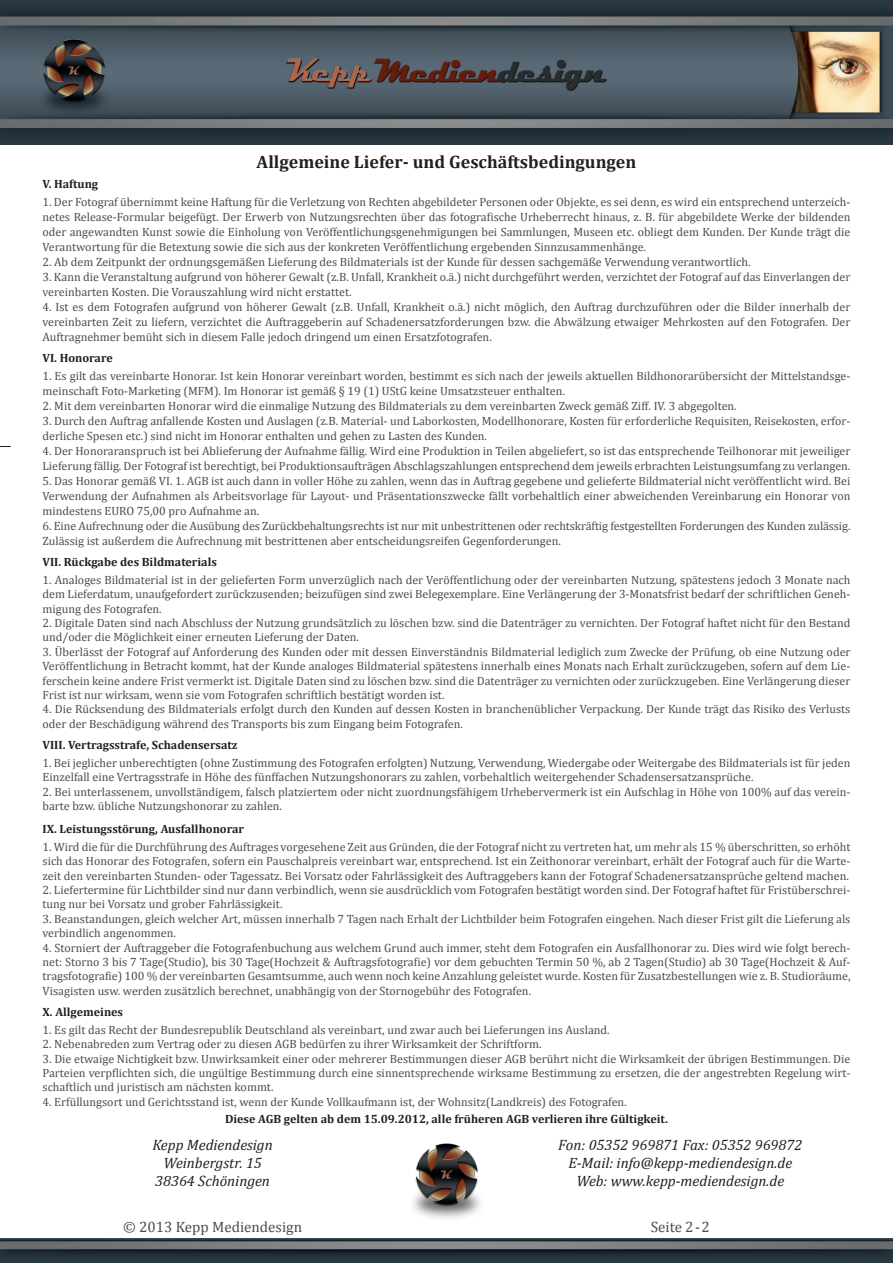
<style>
.page{position:relative;width:893px;height:1263px;background:#fff}
.page>*{position:absolute;margin:0;border:0;box-sizing:border-box;transform-origin:0 0}
.t1{font:700 18px "Cambria";color:#231f20}
.t2{font:italic 15px/18px "Cambria";color:#231f20;text-align:center}
.t3{font:15px "Cambria";color:#4b4c4d}
.t4{font:12px/14.4px "Cambria";color:#4b4c4d}
.t5{font:700 12px "Cambria";color:#231f20}
</style>
<div class="page">
<img style="left:413px;top:1143px;width:68px;height:76px">
<img style="left:0;top:0;width:893px;height:144px">
<img style="left:0;top:1238px;width:893px;height:25px">
<h1 class="t1" style="left:257px;top:151px;width:381px">Allgemeine Liefer- und Geschäftsbedingungen</h1>
<p class="t5" style="left:43px;top:176px;width:57px">V. Haftung</p>
<p class="t4" style="left:43px;top:194px;width:809px;line-height:15px;text-align:justify">1. Der Fotograf übernimmt keine Haftung für die Verletzung von Rechten abgebildeter Personen oder Objekte, es sei denn, es wird ein entsprechend unterzeich&shy;netes Release-Formular beigefügt. Der Erwerb von Nutzungsrechten über das fotografische Urheberrecht hinaus, z. B. für abgebildete Werke der bildenden oder angewandten Kunst sowie die Einholung von Veröffentlichungsgenehmigungen bei Sammlungen, Museen etc. obliegt dem Kunden. Der Kunde trägt die Verantwortung für die Betextung sowie die sich aus der konkreten Veröffentlichung ergebenden Sinnzusammenhänge.</p>
<p class="t4" style="left:43px;top:254px;width:709px">2. Ab dem Zeitpunkt der ordnungsgemäßen Lieferung des Bildmaterials ist der Kunde für dessen sachgemäße Verwendung verantwortlich.</p>
<p class="t4" style="left:43px;top:269px;width:809px;line-height:15px">3. Kann die Veranstaltung aufgrund von höherer Gewalt (z.B. Unfall, Krankheit o.ä.) nicht durchgeführt werden, verzichtet der Fotograf auf das Einverlangen der vereinbarten Kosten. Die Vorauszahlung wird nicht erstattet.</p>
<p class="t4" style="left:43px;top:299px;width:809px;line-height:15px;text-align:justify">4. Ist es dem Fotografen aufgrund von höherer Gewalt (z.B. Unfall, Krankheit o.ä.) nicht möglich, den Auftrag durchzuführen oder die Bilder innerhalb der vereinbarten Zeit zu liefern, verzichtet die Auftraggeberin auf Schadenersatzforderungen bzw. die Abwälzung etwaiger Mehrkosten auf den Fotografen. Der Auftragnehmer bemüht sich in diesem Falle jedoch dringend um einen Ersatzfotografen.</p>
<p class="t5" style="left:43px;top:350px;width:72px">VI. Honorare</p>
<p class="t4" style="left:43px;top:368px;width:809px;line-height:15px">1. Es gilt das vereinbarte Honorar. Ist kein Honorar vereinbart worden, bestimmt es sich nach der jeweils aktuellen Bildhonorarübersicht der Mittelstandsge&shy;meinschaft Foto-Marketing (MFM). Im Honorar ist gemäß § 19 (1) UStG keine Umsatzsteuer enthalten.</p>
<p class="t4" style="left:43px;top:398px;width:696px">2. Mit dem vereinbarten Honorar wird die einmalige Nutzung des Bildmaterials zu dem vereinbarten Zweck gemäß Ziff. IV. 3 abgegolten.</p>
<p class="t4" style="left:43px;top:413px;width:809px;line-height:15px">3. Durch den Auftrag anfallende Kosten und Auslagen (z.B. Material- und Laborkosten, Modellhonorare, Kosten für erforderliche Requisiten, Reisekosten, erfor&shy;derliche Spesen etc.) sind nicht im Honorar enthalten und gehen zu Lasten des Kunden.</p>
<p class="t4" style="left:43px;top:443px;width:809px;line-height:15px">4. Der Honoraranspruch ist bei Ablieferung der Aufnahme fällig. Wird eine Produktion in Teilen abgeliefert, so ist das entsprechende Teilhonorar mit jeweiliger<br>Lieferung fällig. Der Fotograf ist berechtigt, bei Produktionsaufträgen Abschlagszahlungen entsprechend dem jeweils erbrachten Leistungsumfang zu verlangen.</p>
<p class="t4" style="left:43px;top:473px;width:809px;line-height:15px;text-align:justify">5. Das Honorar gemäß VI. 1. AGB ist auch dann in voller Höhe zu zahlen, wenn das in Auftrag gegebene und gelieferte Bildmaterial nicht veröffentlicht wird. Bei Verwendung der Aufnahmen als Arbeitsvorlage für Layout- und Präsentationszwecke fällt vorbehaltlich einer abweichenden Vereinbarung ein Honorar von mindestens EURO 75,00 pro Aufnahme an.</p>
<p class="t4" style="left:43px;top:518px;width:809px;line-height:15px">6. Eine Aufrechnung oder die Ausübung des Zurückbehaltungsrechts ist nur mit unbestrittenen oder rechtskräftig festgestellten Forderungen des Kunden zulässig.<br>Zulässig ist außerdem die Aufrechnung mit bestrittenen aber entscheidungsreifen Gegenforderungen.</p>
<p class="t5" style="left:43px;top:554px;width:176px">VII. Rückgabe des Bildmaterials</p>
<p class="t4" style="left:43px;top:572px;width:809px;text-align:justify">1. Analoges Bildmaterial ist in der gelieferten Form unverzüglich nach der Veröffentlichung oder der vereinbarten Nutzung, spätestens jedoch 3 Monate nach dem Lieferdatum, unaufgefordert zurückzusenden; beizufügen sind zwei Belegexemplare. Eine Verlängerung der 3-Monatsfrist bedarf der schriftlichen Geneh&shy;migung des Fotografen.</p>
<p class="t4" style="left:43px;top:616px;width:809px">2. Digitale Daten sind nach Abschluss der Nutzung grundsätzlich zu löschen bzw. sind die Datenträger zu vernichten. Der Fotograf haftet nicht für den Bestand und/oder die Möglichkeit einer erneuten Lieferung der Daten.</p>
<p class="t4" style="left:43px;top:644px;width:809px;text-align:justify">3. Überlässt der Fotograf auf Anforderung des Kunden oder mit dessen Einverständnis Bildmaterial lediglich zum Zwecke der Prüfung, ob eine Nutzung oder Veröffentlichung in Betracht kommt, hat der Kunde analoges Bildmaterial spätestens innerhalb eines Monats nach Erhalt zurückzugeben, sofern auf dem Lie&shy;ferschein keine andere Frist vermerkt ist. Digitale Daten sind zu löschen bzw. sind die Datenträger zu vernichten oder zurückzugeben. Eine Verlängerung dieser Frist ist nur wirksam, wenn sie vom Fotografen schriftlich bestätigt worden ist.</p>
<p class="t4" style="left:43px;top:702px;width:809px">4. Die Rücksendung des Bildmaterials erfolgt durch den Kunden auf dessen Kosten in branchenüblicher Verpackung. Der Kunde trägt das Risiko des Verlusts oder der Beschädigung während des Transports bis zum Eingang beim Fotografen.</p>
<p class="t5" style="left:43px;top:737px;width:197px">VIII. Vertragsstrafe, Schadensersatz</p>
<p class="t4" style="left:43px;top:755px;width:809px">1. Bei jeglicher unberechtigten (ohne Zustimmung des Fotografen erfolgten) Nutzung, Verwendung, Wiedergabe oder Weitergabe des Bildmaterials ist für jeden<br>Einzelfall eine Vertragsstrafe in Höhe des fünffachen Nutzungshonorars zu zahlen, vorbehaltlich weitergehender Schadensersatzansprüche.</p>
<p class="t4" style="left:43px;top:784px;width:809px">2. Bei unterlassenem, unvollständigem, falsch platziertem oder nicht zuordnungsfähigem Urhebervermerk ist ein Aufschlag in Höhe von 100% auf das verein&shy;barte bzw. übliche Nutzungshonorar zu zahlen.</p>
<p class="t5" style="left:43px;top:821px;width:203px">IX. Leistungsstörung, Ausfallhonorar</p>
<p class="t4" style="left:43px;top:839px;width:809px;text-align:justify">1. Wird die für die Durchführung des Auftrages vorgesehene Zeit aus Gründen, die der Fotograf nicht zu vertreten hat, um mehr als 15 % überschritten, so erhöht sich das Honorar des Fotografen, sofern ein Pauschalpreis vereinbart war, entsprechend. Ist ein Zeithonorar vereinbart, erhält der Fotograf auch für die Warte&shy;zeit den vereinbarten Stunden- oder Tagessatz. Bei Vorsatz oder Fahrlässigkeit des Auftraggebers kann der Fotograf Schadenersatzansprüche geltend machen.</p>
<p class="t4" style="left:43px;top:883px;width:809px">2. Liefertermine für Lichtbilder sind nur dann verbindlich, wenn sie ausdrücklich vom Fotografen bestätigt worden sind. Der Fotograf haftet für Fristüberschrei&shy;tung nur bei Vorsatz und grober Fahrlässigkeit.</p>
<p class="t4" style="left:43px;top:911px;width:809px">3. Beanstandungen, gleich welcher Art, müssen innerhalb 7 Tagen nach Erhalt der Lichtbilder beim Fotografen eingehen. Nach dieser Frist gilt die Lieferung als verbindlich angenommen.</p>
<p class="t4" style="left:43px;top:940px;width:809px;text-align:justify">4. Storniert der Auftraggeber die Fotografenbuchung aus welchem Grund auch immer, steht dem Fotografen ein Ausfallhonorar zu. Dies wird wie folgt berech&shy;net: Storno 3 bis 7 Tage(Studio), bis 30 Tage(Hochzeit &amp; Auftragsfotografie) vor dem gebuchten Termin 50 %, ab 2 Tagen(Studio) ab 30 Tage(Hochzeit &amp; Auf&shy;tragsfotografie) 100 % der vereinbarten Gesamtsumme, auch wenn noch keine Anzahlung geleistet wurde. Kosten für Zusatzbestellungen wie z. B. Studioräume, Visagisten usw. werden zusätzlich berechnet, unabhängig von der Stornogebühr des Fotografen.</p>
<p class="t5" style="left:43px;top:1004px;width:82px">X. Allgemeines</p>
<p class="t4" style="left:43px;top:1022px;width:569px">1. Es gilt das Recht der Bundesrepublik Deutschland als vereinbart, und zwar auch bei Lieferungen ins Ausland.</p>
<p class="t4" style="left:43px;top:1037px;width:500px">2. Nebenabreden zum Vertrag oder zu diesen AGB bedürfen zu ihrer Wirksamkeit der Schriftform.</p>
<p class="t4" style="left:43px;top:1051px;width:809px;text-align:justify">3. Die etwaige Nichtigkeit bzw. Unwirksamkeit einer oder mehrerer Bestimmungen dieser AGB berührt nicht die Wirksamkeit der übrigen Bestimmungen. Die Parteien verpflichten sich, die ungültige Bestimmung durch eine sinnentsprechende wirksame Bestimmung zu ersetzen, die der angestrebten Regelung wirt&shy;schaftlich und juristisch am nächsten kommt.</p>
<p class="t4" style="left:43px;top:1094px;width:586px">4. Erfüllungsort und Gerichtsstand ist, wenn der Kunde Vollkaufmann ist, der Wohnsitz(Landkreis) des Fotografen.</p>
<p class="t5" style="left:225px;top:1112px;width:444px">Diese AGB gelten ab dem 15.09.2012, alle früheren AGB verlieren ihre Gültigkeit.</p>
<p class="t2" style="left:152px;top:1135px;width:122px">Kepp Mediendesign<br>Weinbergstr. 15<br>38364 Schöningen</p>
<p class="t2" style="left:558px;top:1135px;width:245px">Fon: 05352 969871 Fax: 05352 969872<br>E-Mail: info@kepp-mediendesign.de<br>Web: www.kepp-mediendesign.de</p>
<p class="t3" style="left:123px;top:1218px;width:180px">© 2013 Kepp Mediendesign</p>
<p class="t3" style="left:651px;top:1218px;width:61px">Seite 2-2</p>
</div>
